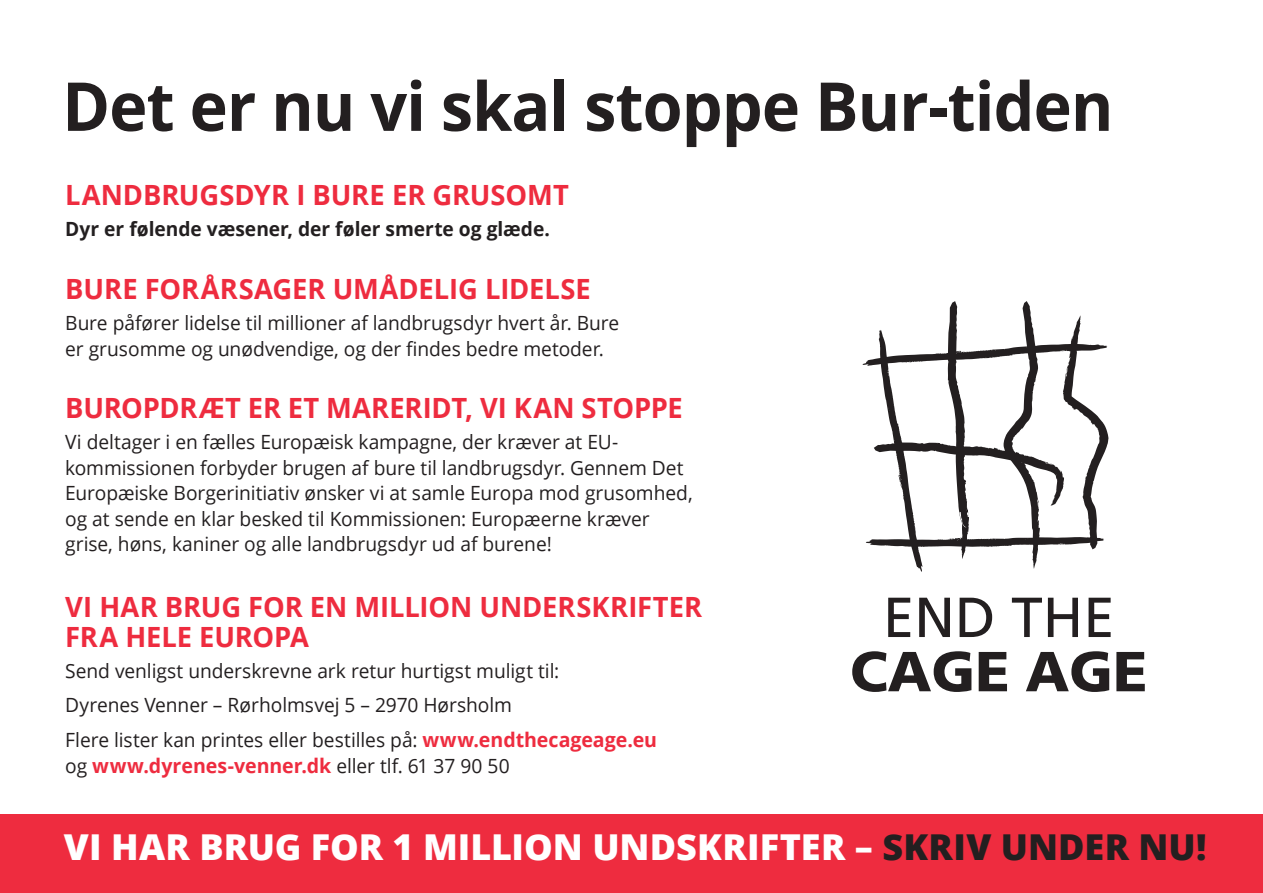
<style>
.page{position:relative;width:1263px;height:893px;background:#fff}
.page>*{position:absolute;margin:0;border:0;box-sizing:border-box;transform-origin:0 0}
.t1{font:700 67.5px "Open Sans";letter-spacing:-.015em;color:#231f20;scale:.96 1}
.t2{font:900 56.4px/54.3px "Frutiger LT Std";color:#231f20;text-align:center}
.t3{font:800 35.7px "Open Sans";color:#fff}
.t4{font:700 27.9px/29.4px "Open Sans";letter-spacing:-.005em;color:#ee2c3f}
.t5{font:700 19.95px "Open Sans";color:#ee2c3f}
.t6{font:19.65px/25.5px "Open Sans";letter-spacing:-.005em;color:#231f20}
.t7{font:700 19.65px "Open Sans";color:#231f20}
.s1{font-weight:700;font-size:19.95px;color:#ee2c3f}
.s2{font-weight:400;font-size:19.65px;color:#231f20}
.s3{font-weight:400}
.s4{color:#231f20}
</style>
<div class="page">
<svg style="left:862px;top:301px;width:246px;height:271px"></svg>
<div style="left:0;top:814px;width:1263px;height:79px;background:#ee2c3f"></div>
<p class="t1" style="left:62px;top:59px;width:1096px">Det er nu vi skal stoppe Bur-tiden</p>
<p class="t4" style="left:65px;top:179px;width:505px">LANDBRUGSDYR I BURE ER GRUSOMT</p>
<p class="t7" style="left:65px;top:215px;width:486px">Dyr er følende væsener, der føler smerte og glæde.</p>
<p class="t4" style="left:65px;top:274px;width:527px">BURE FORÅRSAGER UMÅDELIG LIDELSE</p>
<p class="t6" style="left:65px;top:310px;width:556px">Bure påfører lidelse til millioner af landbrugsdyr hvert år. Bure er grusomme og unødvendige, og der findes bedre metoder.</p>
<p class="t4" style="left:65px;top:393px;width:619px">BUROPDRÆT ER ET MARERIDT, VI KAN STOPPE</p>
<p class="t6" style="left:65px;top:429px;width:629px">Vi deltager i en fælles Europæisk kampagne, der kræver at EU&shy;kommissionen forbyder brugen af bure til landbrugsdyr. Gennem Det Europæiske Borgerinitiativ ønsker vi at samle Europa mod grusomhed, og at sende en klar besked til Kommissionen: Europæerne kræver grise, høns, kaniner og alle landbrugsdyr ud af burene!</p>
<p class="t4" style="left:65px;top:592px;width:638px">VI HAR BRUG FOR EN MILLION UNDERSKRIFTER<br>FRA HELE EUROPA</p>
<p class="t6" style="left:65px;top:657px;width:496px">Send venligst underskrevne ark retur hurtigst muligt til:</p>
<p class="t6" style="left:65px;top:692px;width:448px">Dyrenes Venner – Rørholmsvej 5 – 2970 Hørsholm</p>
<p class="t6" style="left:65px;top:727px;width:593px">Flere lister kan printes eller bestilles på: <span class="s1">www.endthecageage.eu</span></p>
<p class="t5" style="left:65px;top:752px;width:446px"><span class="s2">og</span> www.dyrenes-venner.dk <span class="s2">eller tlf. 61 37 90 50</span></p>
<p class="t2" style="left:850px;top:590px;width:299px"><span class="s3">END THE<br></span>CAGE AGE</p>
<p class="t3" style="left:64px;top:820px;width:1144px">VI HAR BRUG FOR 1 MILLION UNDSKRIFTER – <span class="s4">SKRIV UNDER NU!</span></p>
</div>
